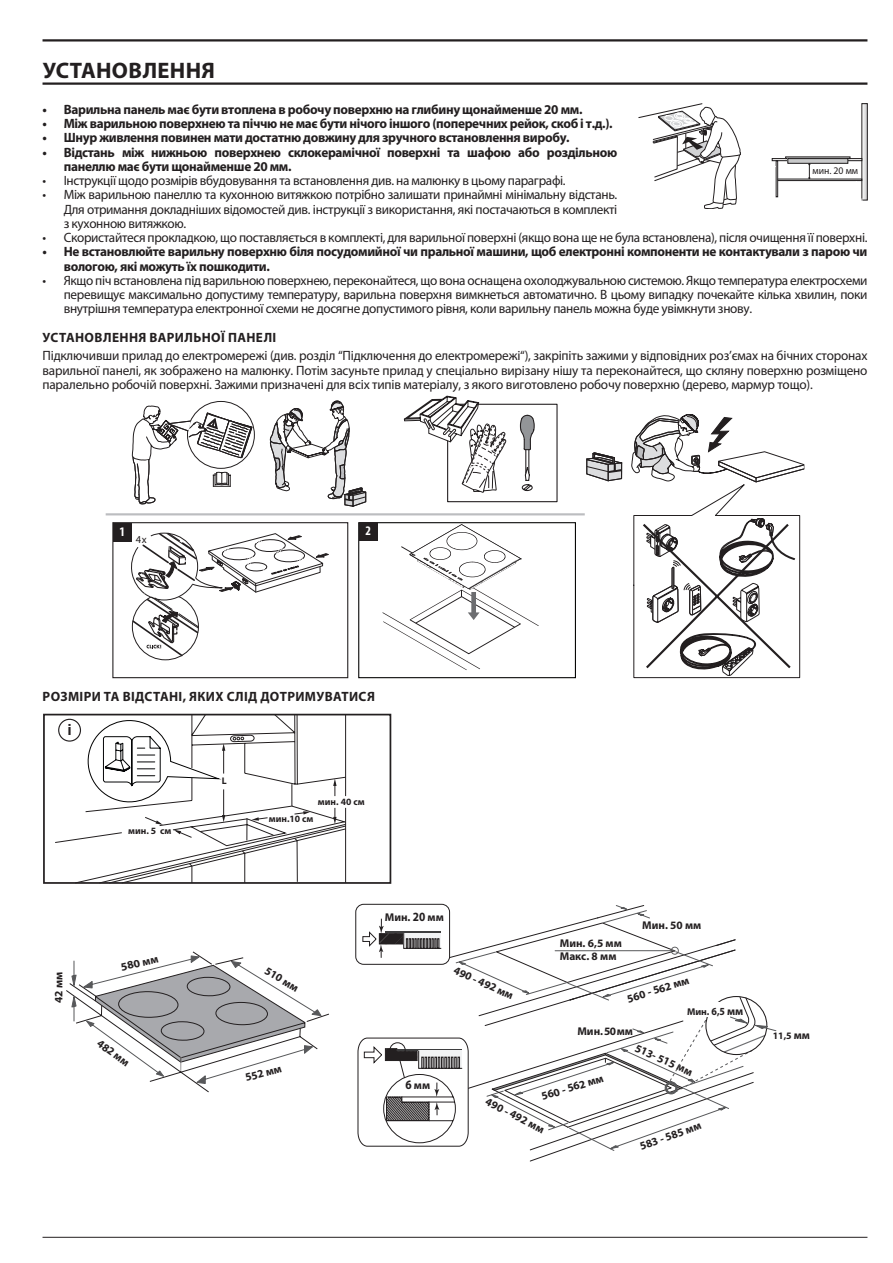
<style>
.page{position:relative;width:893px;height:1263px;background:#fff}
.page>*{position:absolute;margin:0;border:0;box-sizing:border-box;transform-origin:0 0}
.t1{font:700 22.5px "Myriad Pro";letter-spacing:.015em;color:#231f20}
.t2{font:700 15.45px "Arial";color:#231f20}
.t3{font:13.5px/14.2px "Myriad Pro";letter-spacing:-.025em;color:#231f20;text-align:justify}
.t4{font:700 13.5px/14.2px "Myriad Pro";letter-spacing:-.025em;color:#231f20}
.t5{font:700 13.5px "Myriad Pro";letter-spacing:.03em;color:#231f20}
.t6{font:700 condensed 13.05px "Myriad Pro";color:#fff}
.t7{font:700 11.25px/13.5px "Myriad Pro";color:#231f20}
.t8{font:700 11.25px "Myriad Pro";color:#231f20;scale:1.05 1}
.t9{font:700 10.8px "Myriad Pro";color:#231f20;scale:.91 1}
.t10{font:10.65px "IKEA Sans";color:#231f20}
.t11{font:10.2px "Myriad Pro";color:#231f20;scale:.96 1}
.t12{font:700 9.9px "Myriad Pro";color:#231f20}
.t13{font:700 9.6px "Myriad Pro";color:#231f20}
.s1{font-size:12.6px}
.s2{font-size:13.05px}
.s3{font-size:9.9px}
.s4{font-size:11.25px}
</style>
<div class="page">
<hr style="left:43px;top:82px;width:824px;height:3px;background:#231f20">
<hr style="left:43px;top:1237px;width:824px;height:1px;background:#231f20">
<hr style="left:43px;top:39px;width:824px;height:3px;background:#231f20">
<div style="left:447px;top:404px;width:111px;height:98px;border:1px solid #231f20"></div>
<svg style="left:403px;top:395px;width:103px;height:108px"></svg>
<svg style="left:519px;top:414px;width:16px;height:78px"></svg>
<svg style="left:132px;top:401px;width:123px;height:104px"></svg>
<svg style="left:270px;top:400px;width:96px;height:107px"></svg>
<hr style="left:106px;top:513px;width:479px;height:2px;background:#bcbdc0">
<svg style="left:586px;top:452px;width:37px;height:29px"></svg>
<svg style="left:631px;top:414px;width:174px;height:264px"></svg>
<div style="left:358px;top:522px;width:218px;height:156px;border:1px solid #050504"></div>
<svg style="left:129px;top:532px;width:199px;height:129px"></svg>
<svg style="left:382px;top:524px;width:157px;height:146px"></svg>
<img style="left:410px;top:554px;width:106px;height:36px">
<div style="left:113px;top:523px;width:18px;height:18px;background:#231f20"></div>
<div style="left:112px;top:522px;width:236px;height:156px;border:1px solid #231f20"></div>
<div style="left:359px;top:522px;width:18px;height:19px;background:#231f20"></div>
<div style="left:43px;top:714px;width:348px;height:170px;border:2px solid #231f20"></div>
<svg style="left:54px;top:714px;width:292px;height:169px"></svg>
<svg style="left:66px;top:951px;width:263px;height:142px"></svg>
<svg style="left:357px;top:904px;width:420px;height:257px"></svg>
<svg style="left:639px;top:103px;width:102px;height:106px"></svg>
<svg style="left:864px;top:104px;width:3px;height:96px"></svg>
<div style="left:772px;top:158px;width:90px;height:3px;border:1px solid #201d1e"></div>
<div style="left:777px;top:179px;width:85px;height:2px;border:1px solid #201d1e"></div>
<hr style="left:788px;top:159px;width:60px;height:4px;background:#c8c9ca">
<div style="left:788px;top:158px;width:60px;height:5px;border:1px solid #201d1e"></div>
<div style="left:776px;top:160px;width:2px;height:37px;border:1px solid #201d1e"></div>
<svg style="left:808px;top:163px;width:2px;height:16px"></svg>
<h1 class="t1" style="left:43px;top:56px;width:174px">УСТАНОВЛЕННЯ</h1>
<p class="t4" style="left:43px;top:102px;width:541px">• Варильна панель має бути втоплена в робочу поверхню на глибину щонайменше 20 мм.</p>
<p class="t4" style="left:43px;top:116px;width:572px">• Між варильною поверхнею та піччю не має бути нічого іншого (поперечних рейок, скоб і т.д.).</p>
<p class="t4" style="left:43px;top:130px;width:529px">• Шнур живлення повинен мати достатню довжину для зручного встановлення виробу.</p>
<p class="t4" style="left:64px;top:144px;width:555px;text-indent:-21px">• Відстань між нижньою поверхнею склокерамічної поверхні та шафою або роздільною панеллю має бути щонайменше 20 мм.</p>
<p class="t3" style="left:43px;top:173px;width:525px">• Інструкції щодо розмірів вбудовування та встановлення див. на малюнку в цьому параграфі.</p>
<p class="t3" style="left:64px;top:187px;width:555px;text-indent:-21px">• Між варильною панеллю та кухонною витяжкою потрібно залишати принаймні мінімальну відстань.<br>Для отримання докладніших відомостей див. інструкції з використання, які постачаються в комплекті з кухонною витяжкою.</p>
<p class="t3" style="left:43px;top:230px;width:826px">• Скористайтеся прокладкою, що поставляється в комплекті, для варильної поверхні (якщо вона ще не була встановлена), після очищення її поверхні.</p>
<p class="t4" style="left:64px;top:244px;width:805px;text-indent:-21px">• Не встановлюйте варильну поверхню біля посудомийної чи пральної машини, щоб електронні компоненти не контактували з парою чи вологою, які можуть їх пошкодити.</p>
<p class="t3" style="left:64px;top:273px;width:805px;text-indent:-21px">• Якщо піч встановлена під варильною поверхнею, переконайтеся, що вона оснащена охолоджувальною системою. Якщо температура електросхеми перевищує максимально допустиму температуру, варильна поверхня вимкнеться автоматично. В цьому випадку почекайте кілька хвилин, поки внутрішня температура електронної схеми не досягне допустимого рівня, коли варильну панель можна буде увімкнути знову.</p>
<p class="t5" style="left:43px;top:328px;width:235px">УСТАНОВЛЕННЯ ВАРИЛЬНОЇ ПАНЕЛІ</p>
<p class="t3" style="left:43px;top:348px;width:826px">Підключивши прилад до електромережі (див. розділ “Підключення до електромережі“), закріпіть зажими у відповідних роз’ємах на бічних сторонах варильної панелі, як зображено на малюнку. Потім засуньте прилад у спеціально вирізану нішу та переконайтеся, що скляну поверхню розміщено паралельно робочій поверхні. Зажими призначені для всіх типів матеріалу, з якого виготовлено робочу поверхню (дерево, мармур тощо).</p>
<p class="t11" style="left:812px;top:165px;width:49px">мин. 20 мм</p>
<p class="t6" style="left:119px;top:523px;width:7px">1</p>
<p class="t6" style="left:365px;top:523px;width:7px">2</p>
<p class="t10" style="left:136px;top:533px;width:12px">4x</p>
<p class="t5" style="left:43px;top:688px;width:334px">РОЗМІРИ ТА ВІДСТАНІ, ЯКИХ СЛІД ДОТРИМУВАТИСЯ</p>
<p class="t2" style="left:68px;top:719px;width:6px">i</p>
<p class="t13" style="left:128px;top:825px;width:45px">мин. 5 см</p>
<p class="t13" style="left:222px;top:775px;width:6px">L</p>
<p class="t13" style="left:318px;top:795px;width:48px">мин. 40 см</p>
<p class="t13" style="left:269px;top:812px;width:46px">мин.10 см</p>
<p class="t8" style="left:119px;top:960px;width:38px;rotate:-13deg">580 мм</p>
<p class="t7" style="left:52px;top:1003px;width:33px;rotate:-90deg">42 мм</p>
<p class="t7" style="left:269px;top:963px;width:39px;rotate:31deg">510 мм</p>
<p class="t7" style="left:103px;top:1036px;width:39px;rotate:37deg">482 мм</p>
<p class="t7" style="left:243px;top:1071px;width:39px;rotate:-15deg">552 мм</p>
<p class="t7" style="left:385px;top:910px;width:61px">Мин. <span class="s1">20</span> мм</p>
<p class="t7" style="left:405px;top:1078px;width:26px"><span class="s2">6</span> мм</p>
<p class="t7" style="left:560px;top:936px;width:64px">Мин. 6,5 мм<br>Макс. 8 мм</p>
<p class="t7" style="left:642px;top:918px;width:61px">Мин. 50 мм</p>
<p class="t7" style="left:457px;top:963px;width:66px;rotate:24deg">490 - 492 мм</p>
<p class="t7" style="left:625px;top:992px;width:66px;rotate:-17deg">560 - 562 мм</p>
<p class="t7" style="left:577px;top:1024px;width:57px">Мин. 50мм</p>
<p class="t9" style="left:687px;top:1004px;width:63px"><span class="s3">Мин</span>. 6,5 <span class="s4">мм</span></p>
<p class="t7" style="left:540px;top:1090px;width:66px;rotate:-17deg">560 - 562 мм</p>
<p class="t7" style="left:490px;top:1094px;width:66px;rotate:27deg">490 - 492 мм</p>
<p class="t7" style="left:638px;top:1041px;width:64px;rotate:24deg">513- 515 мм</p>
<p class="t7" style="left:638px;top:1140px;width:66px;rotate:-20deg">583 - 585 мм</p>
<p class="t12" style="left:773px;top:1029px;width:39px">11,5 <span class="s4">мм</span></p>
</div>
